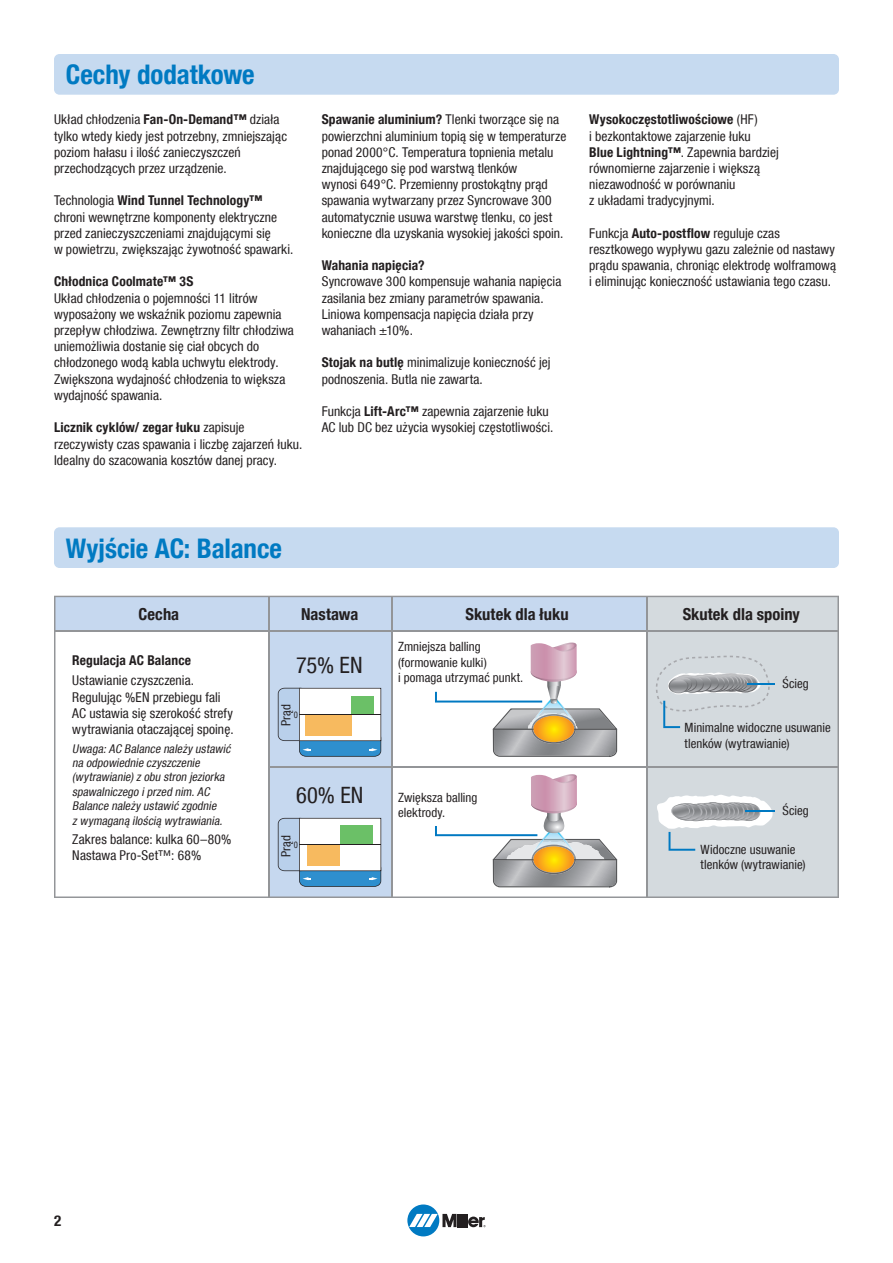
<style>
.page{position:relative;width:893px;height:1263px;background:#fff}
.page>*{position:absolute;margin:0;border:0;box-sizing:border-box;transform-origin:0 0}
.t1{font:700 condensed 27px "Helvetica Neue LT Com";color:#007ac2}
.t2{font:condensed 22.5px "Helvetica Neue LT Com";letter-spacing:.005em;color:#231f20}
.t3{font:700 condensed 16.5px "Helvetica Neue LT Com";color:#231f20}
.t4{font:700 condensed 15px "Helvetica Neue LT Com";color:#231f20}
.t5{font:condensed 13.5px/16.2px "Helvetica Neue LT Com";letter-spacing:.005em;color:#231f20}
.t6{font:700 condensed 13.5px "Helvetica Neue LT Com";letter-spacing:.01em;color:#231f20}
.t7{font:condensed 12.75px/15.3px "Helvetica Neue LT Com";letter-spacing:.005em;color:#231f20}
.t8{font:italic condensed 12px/14.4px "Helvetica Neue LT Com";color:#231f20}
.t9{font:condensed 8.55px "Helvetica";color:#231f20;scale:.96 1}
.s1{font-weight:700}
</style>
<div class="page">
<div style="left:54px;top:54px;width:785px;height:41px;background:#c6daf0;border-radius:5px"></div>
<div style="left:54px;top:527px;width:785px;height:41px;background:#c6daf0;border-radius:5px"></div>
<svg style="left:54px;top:596px;width:785px;height:302px"></svg>
<div style="left:407px;top:1204px;width:32px;height:32px;background:#007ac2;border-radius:50%"></div>
<svg style="left:409px;top:1214px;width:77px;height:13px"></svg>
<h1 class="t1" style="left:66px;top:59px;width:190px">Cechy dodatkowe</h1>
<p class="t5" style="left:54px;top:111px;width:235px">Układ chłodzenia <span class="s1">Fan-On-Demand™</span> działa tylko wtedy kiedy jest potrzebny, zmniejszając poziom hałasu i ilość zanieczyszczeń przechodzących przez urządzenie.</p>
<p class="t5" style="left:54px;top:192px;width:241px">Technologia <span class="s1">Wind Tunnel Technology™ </span>chroni wewnętrzne komponenty elektryczne przed zanieczyszczeniami znajdującymi się<br>w powietrzu, zwiększając żywotność spawarki.</p>
<p class="t6" style="left:54px;top:274px;width:141px">Chłodnica Coolmate™ 3S</p>
<p class="t5" style="left:54px;top:290px;width:241px">Układ chłodzenia o pojemności 11 litrów wyposażony we wskaźnik poziomu zapewnia przepływ chłodziwa. Zewnętrzny filtr chłodziwa uniemożliwia dostanie się ciał obcych do chłodzonego wodą kabla uchwytu elektrody.<br>Zwiększona wydajność chłodzenia to większa wydajność spawania.</p>
<p class="t5" style="left:54px;top:419px;width:250px"><span class="s1">Licznik cyklów/ zegar łuku</span> zapisuje rzeczywisty czas spawania i liczbę zajarzeń łuku.<br>Idealny do szacowania kosztów danej pracy.</p>
<p class="t5" style="left:322px;top:111px;width:246px"><span class="s1">Spawanie aluminium?</span> Tlenki tworzące się na powierzchni aluminium topią się w temperaturze ponad 2000°C. Temperatura topnienia metalu znajdującego się pod warstwą tlenków<br>wynosi 649°C. Przemienny prostokątny prąd spawania wytwarzany przez Syncrowave 300 automatycznie usuwa warstwę tlenku, co jest konieczne dla uzyskania wysokiej jakości spoin.</p>
<p class="t6" style="left:322px;top:257px;width:104px">Wahania napięcia?</p>
<p class="t5" style="left:322px;top:273px;width:241px">Syncrowave 300 kompensuje wahania napięcia zasilania bez zmiany parametrów spawania.<br>Liniowa kompensacja napięcia działa przy wahaniach ±10%.</p>
<p class="t5" style="left:322px;top:354px;width:230px"><span class="s1">Stojak na butlę</span> minimalizuje konieczność jej podnoszenia. Butla nie zawarta.</p>
<p class="t5" style="left:322px;top:403px;width:233px">Funkcja <span class="s1">Lift-Arc™</span> zapewnia zajarzenie łuku<br>AC lub DC bez użycia wysokiej częstotliwości.</p>
<p class="t5" style="left:589px;top:111px;width:191px"><span class="s1">Wysokoczęstotliwościowe</span> (HF)<br>i bezkontaktowe zajarzenie łuku<br><span class="s1">Blue Lightning™</span>. Zapewnia bardziej równomierne zajarzenie i większą niezawodność w porównaniu<br>z układami tradycyjnymi.</p>
<p class="t5" style="left:589px;top:225px;width:248px">Funkcja <span class="s1">Auto-postflow</span> reguluje czas resztkowego wypływu gazu zależnie od nastawy prądu spawania, chroniąc elektrodę wolframową i eliminując konieczność ustawiania tego czasu.</p>
<h1 class="t1" style="left:66px;top:532px;width:218px">Wyjście AC: Balance</h1>
<p class="t3" style="left:139px;top:604px;width:42px">Cecha</p>
<p class="t3" style="left:301px;top:604px;width:59px">Nastawa</p>
<h2 class="t2" style="left:296px;top:651px;width:68px">75% EN</h2>
<p class="t6" style="left:72px;top:652px;width:120px">Regulacja AC Balance</p>
<p class="t5" style="left:72px;top:672px;width:163px">Ustawianie czyszczenia.<br>Regulując %EN przebiegu fali<br>AC ustawia się szerokość strefy wytrawiania otaczającej spoinę.</p>
<p class="t8" style="left:72px;top:741px;width:162px">Uwaga:AC Balance należy ustawić na odpowiednie czyszczenie (wytrawianie) z obu stron jeziorka spawalniczego iprzed nim.AC<br>Balance należy ustawić zgodnie<br>z wymaganą ilością wytrawiania.</p>
<p class="t5" style="left:72px;top:831px;width:161px">Zakres balance: kulka 60–80%<br>Nastawa Pro-Set™: 68%</p>
<p class="t7" style="left:278px;top:726px;width:24px;rotate:-90deg">Prąd</p>
<p class="t9" style="left:294px;top:709px;width:6px">0</p>
<h2 class="t2" style="left:296px;top:781px;width:69px">60% EN</h2>
<p class="t7" style="left:278px;top:857px;width:24px;rotate:-90deg">Prąd</p>
<p class="t9" style="left:294px;top:840px;width:6px">0</p>
<p class="t3" style="left:465px;top:604px;width:105px">Skutek dla łuku</p>
<p class="t3" style="left:683px;top:604px;width:119px">Skutek dla spoiny</p>
<p class="t7" style="left:398px;top:639px;width:127px">Zmniejsza balling (formowanie kulki)<br>i pomaga utrzymać punkt.</p>
<p class="t7" style="left:398px;top:789px;width:81px">Zwiększa balling elektrody.</p>
<p class="t7" style="left:782px;top:675px;width:28px">Ścieg</p>
<p class="t7" style="left:685px;top:720px;width:148px">Minimalne widoczne usuwanie tlenków (wytrawianie)</p>
<p class="t7" style="left:782px;top:803px;width:28px">Ścieg</p>
<p class="t7" style="left:701px;top:841px;width:107px">Widoczne usuwanie tlenków (wytrawianie)</p>
<p class="t4" style="left:54px;top:1211px;width:9px">2</p>
</div>
